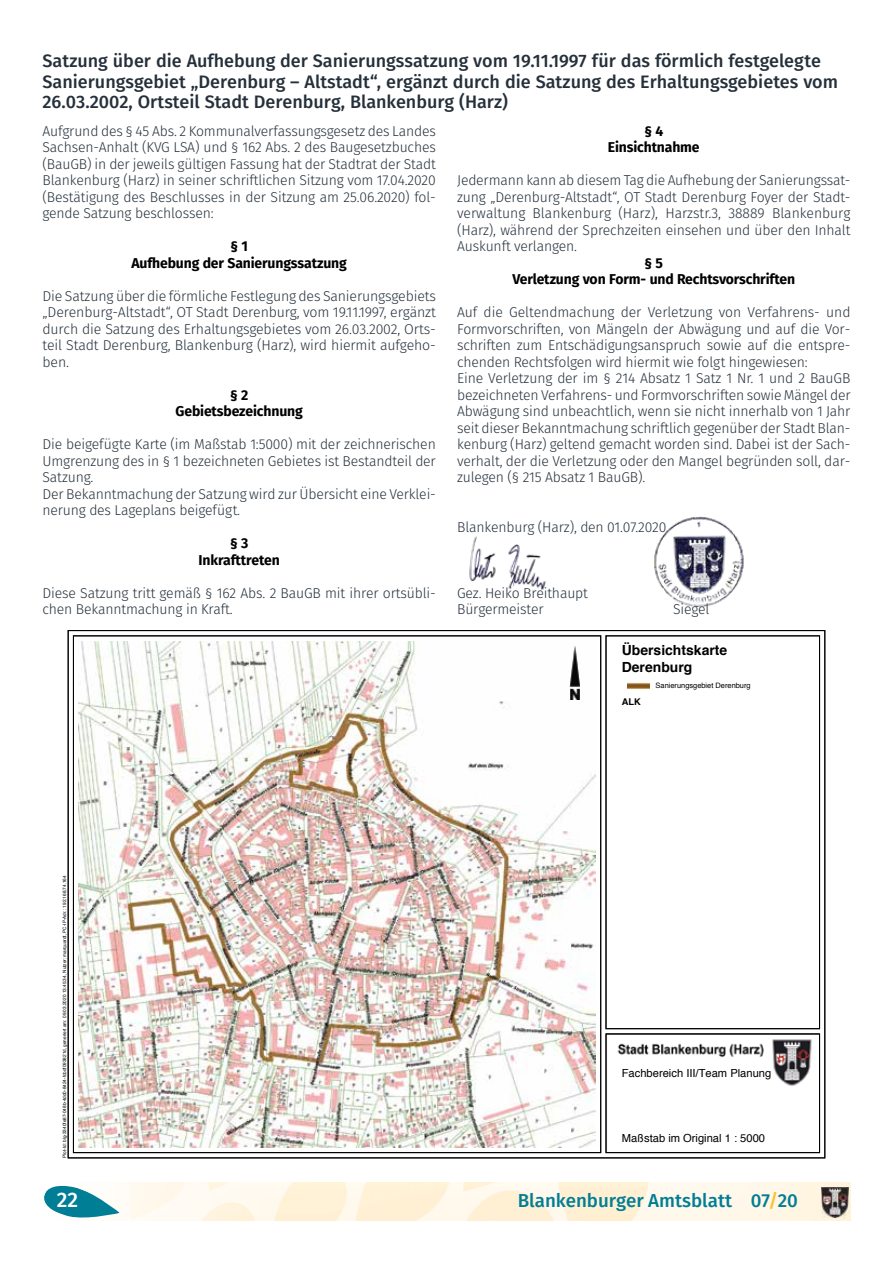
<style>
.page{position:relative;width:893px;height:1263px;background:#fff}
.page>*{position:absolute;margin:0;border:0;box-sizing:border-box;transform-origin:0 0}
.t1{font:500 21px "Fira Sans";color:#fff}
.t2{font:500 18.75px "Fira Sans";color:#007e96}
.t3{font:500 18px/20.2px "Fira Sans";color:#25303b}
.t4{font:300 14.25px/16.5px "Fira Sans";letter-spacing:-.01em;color:#25303b}
.t5{font:700 14.25px/16.5px "Fira Sans";letter-spacing:-.01em;color:#000;text-align:center}
.t6{font:700 13.95px/17.4px "Helvetica";color:#000}
.t7{font:11.1px "Helvetica";color:#000}
.t8{font:700 9.3px "Helvetica";color:#000}
.t9{font:7.5px "Helvetica";color:#000}
.t10{font:4.65px "Helvetica";color:#000}
.s1{color:#fcbf2c}
</style>
<div class="page">
<img style="left:129px;top:1182px;width:721px;height:38px">
<svg style="left:44px;top:1185px;width:76px;height:33px"></svg>
<img style="left:821px;top:1187px;width:27px;height:30px">
<img style="left:79px;top:641px;width:516px;height:506px">
<div style="left:606px;top:636px;width:214px;height:393px;border:1px solid #000"></div>
<img style="left:627px;top:682px;width:22px;height:8px">
<img style="left:617px;top:1039px;width:195px;height:47px">
<div style="left:606px;top:1034px;width:214px;height:119px;border:1px solid #000"></div>
<img style="left:569px;top:646px;width:11px;height:53px">
<img style="left:469px;top:536px;width:77px;height:54px">
<img style="left:654px;top:516px;width:90px;height:91px">
<p class="t3" style="left:43px;top:52px;width:797px">Satzung über die Aufhebung der Sanierungssatzung vom 19.11.1997 für das förmlich festgelegte<br>Sanierungsgebiet „Derenburg – Altstadt“, ergänzt durch die Satzung des Erhaltungsgebietes vom<br>26.03.2002, Ortsteil Stadt Derenburg, Blankenburg (Harz)</p>
<p class="t4" style="left:43px;top:123px;width:395px;text-align:justify">Aufgrund des § 45 Abs. 2 Kommunalverfassungsgesetz des Landes Sachsen-Anhalt (KVG LSA) und § 162 Abs. 2 des Baugesetzbuches (BauGB) in der jeweils gültigen Fassung hat der Stadtrat der Stadt Blankenburg (Harz) in seiner schriftlichen Sitzung vom 17.04.2020 (Bestätigung des Beschlusses in der Sitzung am 25.06.2020) fol&shy;gende Satzung beschlossen:</p>
<p class="t5" style="left:132px;top:239px;width:217px">§ 1<br>Aufhebung der Sanierungssatzung</p>
<p class="t4" style="left:43px;top:288px;width:395px;text-align:justify">Die Satzung über die förmliche Festlegung des Sanierungsgebiets „Derenburg-Altstadt“, OT Stadt Derenburg, vom 19.11.1997, ergänzt durch die Satzung des Erhaltungsgebietes vom 26.03.2002, Orts&shy;teil Stadt Derenburg, Blankenburg (Harz), wird hiermit aufgeho&shy;ben.</p>
<p class="t5" style="left:176px;top:387px;width:129px">§ 2<br>Gebietsbezeichnung</p>
<p class="t4" style="left:43px;top:437px;width:395px">Die beigefügte Karte (im Maßstab 1:5000) mit der zeichnerischen Umgrenzung des in § 1 bezeichneten Gebietes ist Bestandteil der Satzung.<br>Der Bekanntmachung der Satzung wird zur Übersicht eine Verklei&shy;nerung des Lageplans beigefügt.</p>
<p class="t5" style="left:199px;top:536px;width:83px">§ 3<br>Inkrafttreten</p>
<p class="t4" style="left:43px;top:585px;width:395px">Diese Satzung tritt gemäß § 162 Abs. 2 BauGB mit ihrer ortsübli&shy;chen Bekanntmachung in Kraft.</p>
<p class="t5" style="left:608px;top:123px;width:93px">§ 4<br>Einsichtnahme</p>
<p class="t4" style="left:457px;top:173px;width:395px;text-align:justify">Jedermann kann ab diesem Tag die Aufhebung der Sanierungssat&shy;zung „Derenburg-Altstadt“, OT Stadt Derenburg Foyer der Stadt&shy;verwaltung Blankenburg (Harz), Harzstr.3, 38889 Blankenburg (Harz), während der Sprechzeiten einsehen und über den Inhalt Auskunft verlangen.</p>
<p class="t5" style="left:512px;top:255px;width:284px">§ 5<br>Verletzung von Form- und Rechtsvorschriften</p>
<p class="t4" style="left:457px;top:305px;width:395px">Auf die Geltendmachung der Verletzung von Verfahrens- und Formvorschriften, von Mängeln der Abwägung und auf die Vor&shy;schriften zum Entschädigungsanspruch sowie auf die entspre&shy;chenden Rechtsfolgen wird hiermit wie folgt hingewiesen:<br>Eine Verletzung der im § 214 Absatz 1 Satz 1 Nr. 1 und 2 BauGB bezeichneten Verfahrens- und Formvorschriften sowie Mängel der Abwägung sind unbeachtlich, wenn sie nicht innerhalb von 1 Jahr seit dieser Bekanntmachung schriftlich gegenüber der Stadt Blan&shy;kenburg (Harz) geltend gemacht worden sind. Dabei ist der Sach&shy;verhalt, der die Verletzung oder den Mangel begründen soll, dar&shy;zulegen (§ 215 Absatz 1 BauGB).</p>
<p class="t4" style="left:457px;top:519px;width:211px">Blankenburg (Harz), den 01.07.2020</p>
<p class="t4" style="left:457px;top:585px;width:132px">Gez. Heiko Breithaupt<br>Bürgermeister</p>
<p class="t4" style="left:673px;top:602px;width:38px">Siegel</p>
<p class="t6" style="left:622px;top:641px;width:107px">Übersichtskarte<br>Derenburg</p>
<p class="t9" style="left:656px;top:679px;width:97px">Sanierungsgebiet Derenburg</p>
<p class="t8" style="left:622px;top:694px;width:21px">ALK</p>
<p class="t10" style="left:61px;top:1158px;width:284px;rotate:-90deg">Plot-Id: blg-3340fe87-048b-4dd0-8424-fcbdf093821d, generiert am: 09.03.2020 13:45:34, Nutzer: marquardt, PC-IP-Adr.: 192.168.74.164</p>
<p class="t7" style="left:622px;top:1064px;width:151px">Fachbereich III/Team Planung</p>
<p class="t7" style="left:622px;top:1130px;width:145px">Maßstab im Original 1 : 5000</p>
<h1 class="t1" style="left:57px;top:1185px;width:23px">22</h1>
<h2 class="t2" style="left:518px;top:1187px;width:282px">Blankenburger Amtsblatt 07<span class="s1">/</span>20</h2>
</div>
